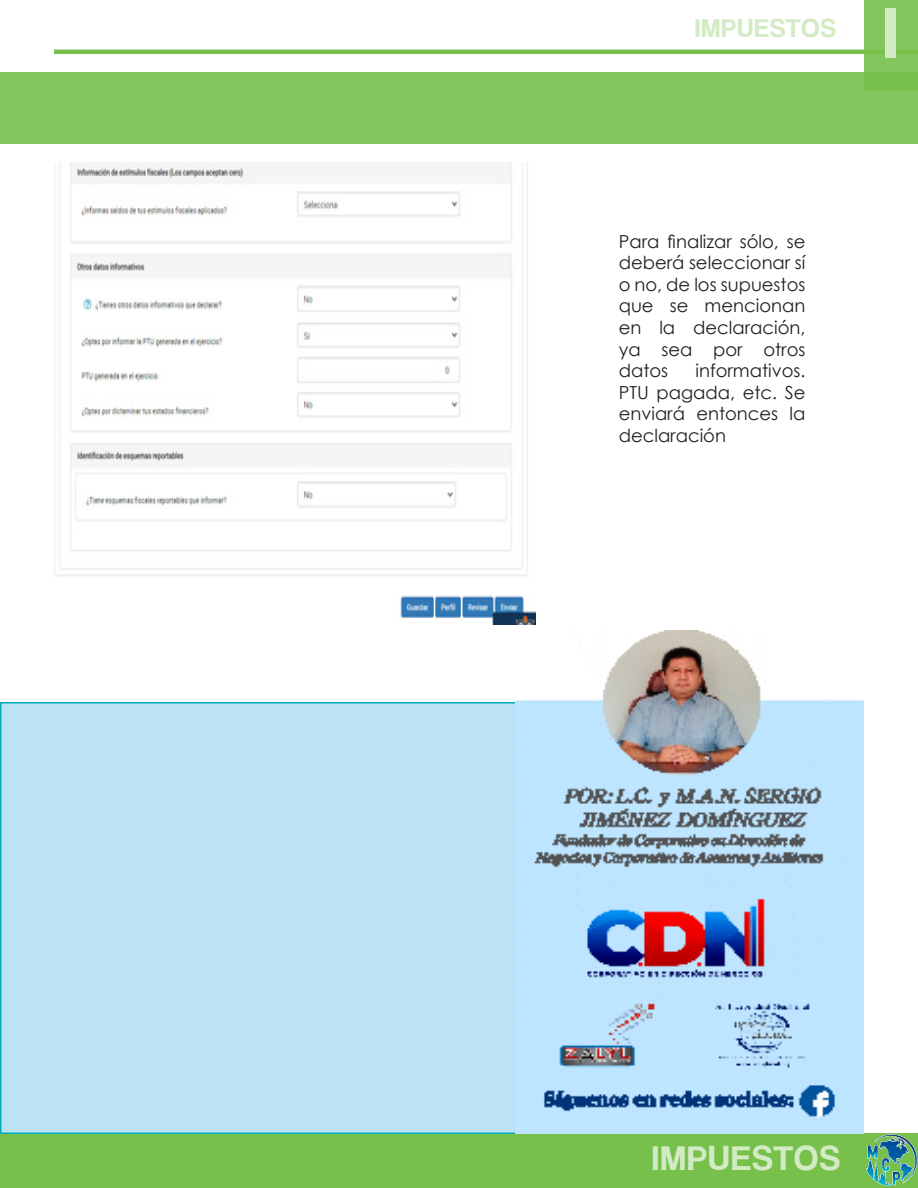
<style>
.page{position:relative;width:918px;height:1188px;background:#fff}
.page>*{position:absolute;margin:0;border:0;box-sizing:border-box;transform-origin:0 0}
.t1{font:75px "Coolvetica Rg";color:#d3ebc5}
.t2{font:36px "Coolvetica Rg";letter-spacing:.05em;color:#d3ebc5}
.t3{font:27px "Coolvetica Rg";letter-spacing:.05em;color:#d3ebc5}
.t4{font:18px/21.6px "Century Gothic";color:#231f20;text-align:justify}
</style>
<div class="page">
<div style="left:0;top:1134px;width:918px;height:54px;background:#77c04b"></div>
<hr style="left:54px;top:50px;width:864px;height:4px;background:#77c04b">
<div style="left:864px;top:0;width:54px;height:90px;background:#84c65d"></div>
<img style="left:865px;top:1134px;width:53px;height:53px">
<div style="left:1px;top:703px;width:862px;height:430px;background:#bce3f5"></div>
<hr style="left:917px;top:54px;width:1px;height:234px;background:#063d5f">
<div style="left:0;top:72px;width:918px;height:72px;background:#84c760"></div>
<img style="left:515px;top:630px;width:349px;height:504px">
<img style="left:54px;top:162px;width:482px;height:463px">
<h3 class="t3" style="left:695px;top:12px;width:142px">IMPUESTOS</h3>
<h1 class="t1" style="left:884px;top:-11px;width:16px">I</h1>
<p class="t4" style="left:619px;top:230px;width:188px">Para finalizar sólo, se deberá seleccionar sí o no, de los supuestos que se mencionan en la declaración, ya sea por otros datos</p>
<p class="t4" style="left:619px;top:360px;width:188px;text-indent:77px">informativos.<br>PTU pagada, etc. Se enviará entonces la declaración</p>
<h2 class="t2" style="left:652px;top:1137px;width:189px">IMPUESTOS</h2>
</div>
